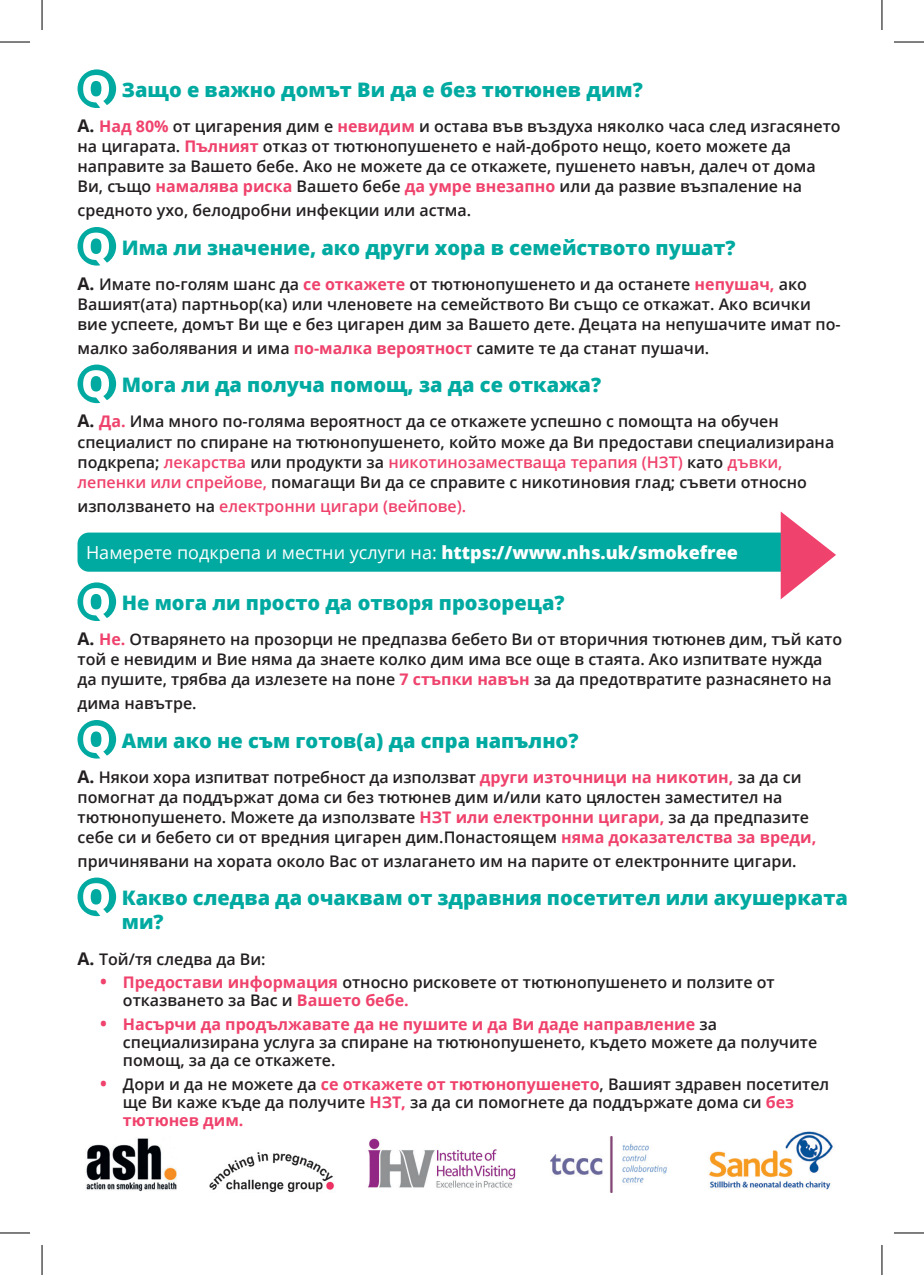
<style>
.page{position:relative;width:924px;height:1275px;background:#fff}
.page>*{position:absolute;margin:0;border:0;box-sizing:border-box;transform-origin:0 0}
.t1{font:800 20px/24px "Open Sans";color:#00aaa1}
.t2{font:18px "Open Sans";color:#fff}
.t3{font:600 16px/20px "Open Sans";color:#231f20}
.t4{font:600 16px "Open Sans";color:#ef426c}
.s1{font-weight:700;font-size:17.6px}
.s2{font-weight:700;color:#ef426c}
.s3{color:#ef426c}
.s4{color:#231f20}
.s5{font-weight:800}
.s6{font-weight:700;font-size:18px;color:#ef426c}
</style>
<div class="page">
<div style="left:77px;top:69px;width:39px;height:39px;background:#00aaa1;border-radius:50%"></div>
<svg style="left:83px;top:75px;width:27px;height:33px"></svg>
<div style="left:77px;top:227px;width:39px;height:38px;background:#00aaa1;border-radius:50%"></div>
<svg style="left:83px;top:233px;width:27px;height:33px"></svg>
<svg style="left:77px;top:364px;width:39px;height:39px"></svg>
<svg style="left:83px;top:370px;width:27px;height:33px"></svg>
<div style="left:77px;top:532px;width:713px;height:40px;background:#00aaa1;border-radius:11px"></div>
<div style="left:77px;top:582px;width:39px;height:39px;background:#00aaa1;border-radius:50%"></div>
<svg style="left:83px;top:588px;width:27px;height:33px"></svg>
<div style="left:77px;top:720px;width:39px;height:38px;background:#00aaa1;border-radius:50%"></div>
<svg style="left:83px;top:725px;width:27px;height:34px"></svg>
<svg style="left:77px;top:877px;width:39px;height:39px"></svg>
<svg style="left:83px;top:883px;width:27px;height:33px"></svg>
<img style="left:86px;top:1138px;width:91px;height:54px">
<svg style="left:780px;top:511px;width:55px;height:88px"></svg>
<img style="left:209px;top:1152px;width:126px;height:41px">
<img style="left:368px;top:1138px;width:148px;height:50px">
<img style="left:550px;top:1136px;width:117px;height:56px">
<img style="left:709px;top:1131px;width:124px;height:58px">
<hr style="left:0;top:42px;width:30px;height:1px;background:#000">
<hr style="left:893px;top:42px;width:30px;height:1px;background:#000">
<hr style="left:0;top:1232px;width:30px;height:1px;background:#000">
<hr style="left:893px;top:1232px;width:30px;height:1px;background:#000">
<hr style="left:42px;top:0;width:1px;height:30px;background:#000">
<hr style="left:42px;top:1245px;width:1px;height:30px;background:#000">
<hr style="left:881px;top:0;width:1px;height:30px;background:#000">
<hr style="left:881px;top:1245px;width:1px;height:30px;background:#000">
<p class="t1" style="left:122px;top:77px;width:522px">Защо е важно домът Ви да е без тютюнев дим?</p>
<p class="t3" style="left:77px;top:116px;width:764px"><span class="s1">A.</span> <span class="s2">Над 80%</span> от цигарения дим е <span class="s2">невидим</span> и остава във въздуха няколко часа след изгасянето на цигарата. <span class="s2">Пълният</span> отказ от тютюнопушенето е най-доброто нещо, което можете да направите за Вашето бебе. Ако не можете да се откажете, пушенето навън, далеч от дома Ви, също <span class="s2">намалява риска</span> Вашето бебе <span class="s2">да умре внезапно</span> или да развие възпаление на</p>
<p class="t3" style="left:77px;top:200px;width:395px">средното ухо, белодробни инфекции или астма.</p>
<p class="t1" style="left:122px;top:234px;width:615px">Има ли значение, ако други хора в семейството пушат?</p>
<p class="t3" style="left:77px;top:274px;width:764px"><span class="s1">A.</span> Имате по-голям шанс да <span class="s2">се откажете</span> от тютюнопушенето и да останете <span class="s2">непушач,</span> ако<br>Вашият(ата) партньор(ка) или членовете на семейството Ви също се откажат. Ако всички вие успеете, домът Ви ще е без цигарен дим за Вашето дете. Децата на непушачите имат по-</p>
<p class="t3" style="left:77px;top:338px;width:633px">малко заболявания и има <span class="s2">по-малка вероятност</span> самите те да станат пушачи.</p>
<p class="t1" style="left:122px;top:372px;width:480px">Мога ли да получа помощ, за да се откажа?</p>
<p class="t3" style="left:77px;top:411px;width:758px"><span class="s1">A.</span> <span class="s2">Да.</span> Има много по-голяма вероятност да се откажете успешно с помощта на обучен специалист по спиране на тютюнопушенето, който може да Ви предостави специализирана подкрепа; <span class="s3">лекарства</span> или продукти за <span class="s3">никотинозаместваща терапия (НЗТ)</span> като <span class="s3">дъвки, лепенки или спрейове,</span> помагащи Ви да се справите с никотиновия глад; съвети относно</p>
<p class="t4" style="left:77px;top:495px;width:390px"><span class="s4">използването на</span> електронни цигари (вейпове).</p>
<p class="t2" style="left:86px;top:540px;width:653px">Намерете подкрепа и местни услуги на: <span class="s5">https://www.nhs.uk/smokefree</span></p>
<p class="t1" style="left:122px;top:590px;width:444px">Не мога ли просто да отворя прозореца?</p>
<p class="t3" style="left:77px;top:629px;width:765px"><span class="s1">A.</span> <span class="s2">Не.</span> Отварянето на прозорци не предпазва бебето Ви от вторичния тютюнев дим, тъй като той е невидим и Вие няма да знаете колко дим има все още в стаята. Ако изпитвате нужда да пушите, трябва да излезете на поне <span class="s2">7 стъпки навън</span> за да предотвратите разнасянето на</p>
<p class="t3" style="left:77px;top:693px;width:121px">дима навътре.</p>
<p class="t1" style="left:122px;top:727px;width:458px">Ами ако не съм готов(а) да спра напълно?</p>
<p class="t3" style="left:77px;top:767px;width:740px"><span class="s1">A.</span> Някои хора изпитват потребност да използват <span class="s2">други източници на никотин,</span> за да си помогнат да поддържат дома си без тютюнев дим и/или като цялостен заместител на тютюнопушенето. Можете да използвате <span class="s2">НЗТ или електронни цигари,</span> за да предпазите себе си и бебето си от вредния цигарен дим.Понастоящем <span class="s2">няма доказателства за вреди,</span></p>
<p class="t3" style="left:77px;top:851px;width:720px">причинявани на хората около Вас от излагането им на парите от електронните цигари.</p>
<p class="t1" style="left:122px;top:885px;width:727px">Какво следва да очаквам от здравния посетител или акушерката ми?</p>
<p class="t3" style="left:77px;top:948px;width:189px"><span class="s1">A.</span> Той/тя следва да Ви:</p>
<p class="t3" style="left:123px;top:973px;width:653px;line-height:18px;text-indent:-23px"><span class="s6">•</span> <span class="s2">Предостави информация</span> относно рисковете от тютюнопушенето и ползите от отказването за Вас и <span class="s2">Вашето бебе.</span></p>
<p class="t3" style="left:123px;top:1014px;width:695px;line-height:18px;text-indent:-23px"><span class="s6">•</span> <span class="s2">Насърчи да продължавате да не пушите и да Ви даде направление</span> за специализирана услуга за спиране на тютюнопушенето, където можете да получите помощ, за да се откажете.</p>
<p class="t3" style="left:123px;top:1074px;width:707px;line-height:18px;text-indent:-23px"><span class="s6">•</span> Дори и да не можете да <span class="s2">се откажете от тютюнопушенето</span>, Вашият здравен посетител ще Ви каже къде да получите <span class="s2">НЗТ,</span> за да си помогнете да поддържате дома си <span class="s2">без тютюнев дим.</span></p>
</div>
